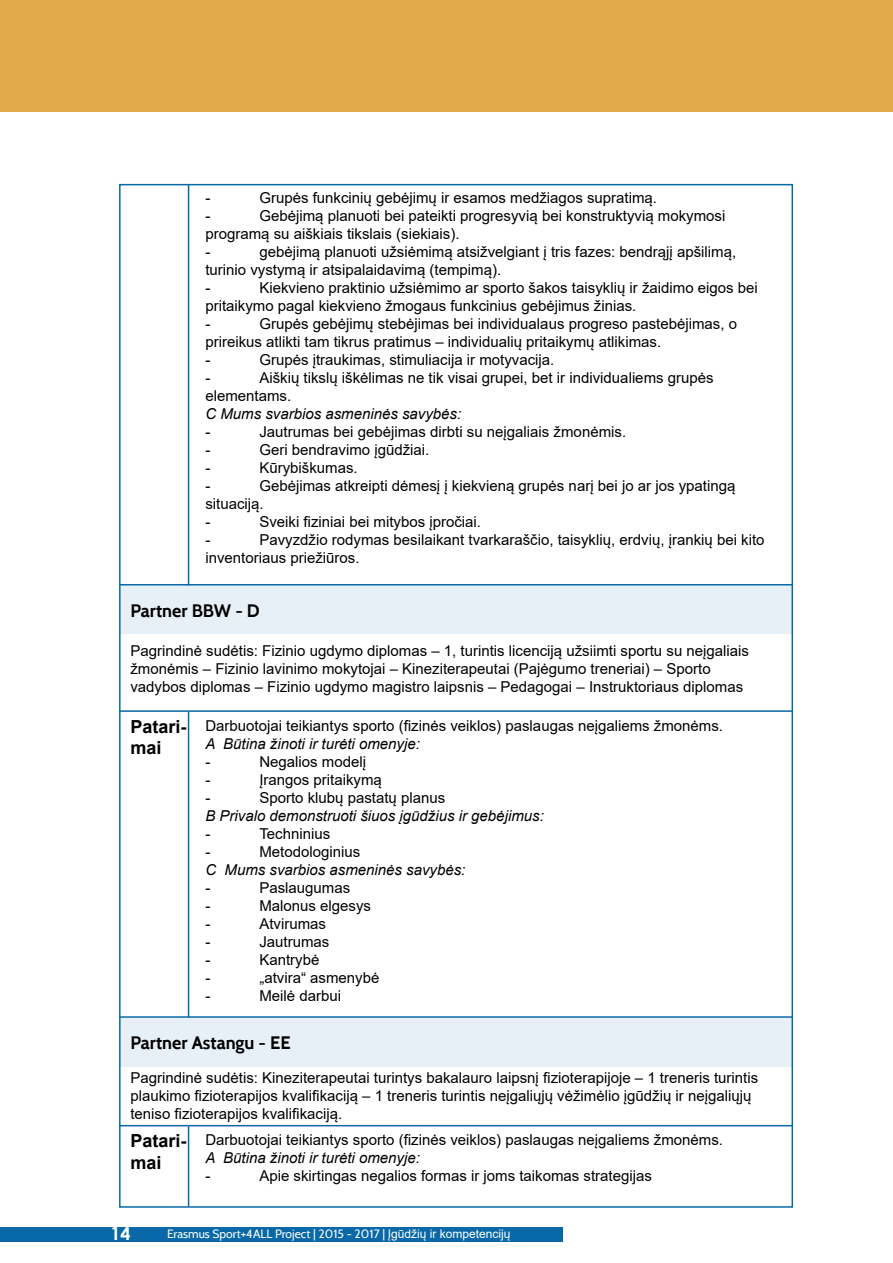
<style>
.page{position:relative;width:893px;height:1263px;background:#fff}
.page>*{position:absolute;margin:0;border:0;box-sizing:border-box;transform-origin:0 0}
.t1{font:700 18px "Cabin";color:#000}
.t2{font:700 18px/21.6px "Arial";color:#000}
.t3{font:700 18px "Century Gothic";color:#fff}
.t4{font:15px/18px "Arial";color:#000}
.t5{font:italic 15px "Arial";color:#000}
.t6{font:12px "Cabin";color:#fff}
.s1{font-family:"Arial"}
</style>
<div class="page">
<div style="left:0;top:0;width:893px;height:112px;background:#e1ab4c"></div>
<div style="left:0;top:1227px;width:563px;height:15px;background:#0968a7"></div>
<hr style="left:188px;top:184px;width:1px;height:401px;background:#0968a7">
<div style="left:121px;top:585px;width:672px;height:49px;background:#e6f0f6"></div>
<div style="left:121px;top:1018px;width:672px;height:48px;background:#e6f0f6"></div>
<hr style="left:119px;top:710px;width:674px;height:2px;background:#0968a7">
<hr style="left:119px;top:1125px;width:674px;height:1px;background:#0968a7">
<hr style="left:119px;top:584px;width:674px;height:1px;background:#0968a7">
<hr style="left:119px;top:1016px;width:674px;height:2px;background:#0968a7">
<hr style="left:188px;top:712px;width:1px;height:306px;background:#0968a7">
<hr style="left:188px;top:1126px;width:1px;height:80px;background:#0968a7">
<p class="t4" style="left:205px;top:188px;width:6px">-</p>
<p class="t4" style="left:259px;top:188px;width:399px">Grupės funkcinių gebėjimų ir esamos medžiagos supratimą.</p>
<p class="t4" style="left:205px;top:206px;width:6px">-</p>
<p class="t4" style="left:205px;top:206px;width:521px;text-indent:54px">Gebėjimą planuoti bei pateikti progresyvią bei konstruktyvią mokymosi programą su aiškiais tikslais (siekiais).<br>-</p>
<p class="t4" style="left:205px;top:242px;width:532px;text-indent:54px">gebėjimą planuoti užsiėmimą atsižvelgiant į tris fazes: bendrąjį apšilimą, turinio vystymą ir atsipalaidavimą (tempimą).<br>-</p>
<p class="t4" style="left:205px;top:278px;width:554px;text-indent:54px">Kiekvieno praktinio užsiėmimo ar sporto šakos taisyklių ir žaidimo eigos bei pritaikymo pagal kiekvieno žmogaus funkcinius gebėjimus žinias.<br>-</p>
<p class="t4" style="left:205px;top:314px;width:533px;text-indent:54px">Grupės gebėjimų stebėjimas bei individualaus progreso pastebėjimas, o prireikus atlikti tam tikrus pratimus – individualių pritaikymų atlikimas.<br>-</p>
<p class="t4" style="left:259px;top:350px;width:297px">Grupės įtraukimas, stimuliacija ir motyvacija.</p>
<p class="t4" style="left:205px;top:368px;width:510px;text-indent:54px">Aiškių tikslų iškėlimas ne tik visai grupei, bet ir individualiems grupės elementams.</p>
<p class="t5" style="left:205px;top:404px;width:257px">C Mums svarbios asmeninės savybės:</p>
<p class="t4" style="left:205px;top:422px;width:6px">-</p>
<p class="t4" style="left:259px;top:422px;width:368px">Jautrumas bei gebėjimas dirbti su neįgaliais žmonėmis.</p>
<p class="t4" style="left:205px;top:440px;width:6px">-</p>
<p class="t4" style="left:259px;top:440px;width:172px">Geri bendravimo įgūdžiai.</p>
<p class="t4" style="left:205px;top:458px;width:6px">-</p>
<p class="t4" style="left:259px;top:458px;width:100px">Kūrybiškumas.</p>
<p class="t4" style="left:205px;top:476px;width:6px">-</p>
<p class="t4" style="left:205px;top:368px;width:6px">-</p>
<p class="t4" style="left:205px;top:476px;width:532px;text-indent:54px">Gebėjimas atkreipti dėmesį į kiekvieną grupės narį bei jo ar jos ypatingą situaciją.<br>-</p>
<p class="t4" style="left:259px;top:512px;width:223px">Sveiki fiziniai bei mitybos įpročiai.</p>
<p class="t4" style="left:205px;top:530px;width:561px;text-indent:54px">Pavyzdžio rodymas besilaikant tvarkaraščio, taisyklių, erdvių, įrankių bei kito inventoriaus priežiūros.</p>
<p class="t4" style="left:205px;top:530px;width:6px">-</p>
<p class="t1" style="left:130px;top:599px;width:131px">Partner BBW - D</p>
<p class="t4" style="left:130px;top:642px;width:620px">Pagrindinė sudėtis: Fizinio ugdymo diplomas – 1, turintis licenciją užsiimti sportu su neįgaliais žmonėmis – Fizinio lavinimo mokytojai – Kineziterapeutai (Pajėgumo treneriai) – Sporto vadybos diplomas – Fizinio ugdymo magistro laipsnis – Pedagogai – Instruktoriaus diplomas</p>
<p class="t2" style="left:130px;top:716px;width:58px">Patari&shy;mai</p>
<p class="t4" style="left:205px;top:716px;width:519px">Darbuotojai teikiantys sporto (fizinės veiklos) paslaugas neįgaliems žmonėms.</p>
<p class="t5" style="left:205px;top:734px;width:216px">A Būtina žinoti ir turėti omenyje:</p>
<p class="t4" style="left:205px;top:752px;width:6px">-</p>
<p class="t4" style="left:259px;top:752px;width:108px">Negalios modelį</p>
<p class="t4" style="left:205px;top:770px;width:6px">-</p>
<p class="t4" style="left:259px;top:770px;width:124px">Įrangos pritaikymą</p>
<p class="t4" style="left:205px;top:788px;width:6px">-</p>
<p class="t4" style="left:259px;top:788px;width:187px">Sporto klubų pastatų planus</p>
<p class="t5" style="left:205px;top:806px;width:340px">B Privalo demonstruoti šiuos įgūdžius ir gebėjimus:</p>
<p class="t4" style="left:205px;top:824px;width:6px">-</p>
<p class="t4" style="left:259px;top:824px;width:72px">Techninius</p>
<p class="t4" style="left:205px;top:842px;width:6px">-</p>
<p class="t4" style="left:259px;top:842px;width:102px">Metodologinius</p>
<p class="t5" style="left:205px;top:860px;width:262px">C Mums svarbios asmeninės savybės:</p>
<p class="t4" style="left:205px;top:878px;width:6px">-</p>
<p class="t4" style="left:259px;top:878px;width:92px">Paslaugumas</p>
<p class="t4" style="left:205px;top:896px;width:6px">-</p>
<p class="t4" style="left:259px;top:896px;width:113px">Malonus elgesys</p>
<p class="t4" style="left:205px;top:914px;width:6px">-</p>
<p class="t4" style="left:259px;top:914px;width:68px">Atvirumas</p>
<p class="t4" style="left:205px;top:932px;width:6px">-</p>
<p class="t4" style="left:259px;top:932px;width:72px">Jautrumas</p>
<p class="t4" style="left:205px;top:950px;width:6px">-</p>
<p class="t4" style="left:259px;top:950px;width:62px">Kantrybė</p>
<p class="t4" style="left:205px;top:968px;width:6px">-</p>
<p class="t4" style="left:259px;top:968px;width:122px">„atvira“ asmenybė</p>
<p class="t4" style="left:205px;top:986px;width:6px">-</p>
<p class="t4" style="left:259px;top:986px;width:83px">Meilė darbui</p>
<p class="t1" style="left:130px;top:1032px;width:162px">Partner Astangu - EE</p>
<p class="t4" style="left:130px;top:1069px;width:629px">Pagrindinė sudėtis: Kineziterapeutai turintys bakalauro laipsnį fizioterapijoje – 1 treneris turintis plaukimo fizioterapijos kvalifikaciją – 1 treneris turintis neįgaliųjų vėžimėlio įgūdžių ir neįgaliųjų teniso fizioterapijos kvalifikaciją.</p>
<p class="t2" style="left:130px;top:1130px;width:58px">Patari&shy;mai</p>
<p class="t4" style="left:205px;top:1131px;width:519px">Darbuotojai teikiantys sporto (fizinės veiklos) paslaugas neįgaliems žmonėms.</p>
<p class="t5" style="left:205px;top:1148px;width:216px">A Būtina žinoti ir turėti omenyje:</p>
<p class="t4" style="left:205px;top:1167px;width:6px">-</p>
<p class="t4" style="left:259px;top:1167px;width:394px">Apie skirtingas negalios formas ir joms taikomas strategijas</p>
<p class="t3" style="left:111px;top:1220px;width:22px">14</p>
<p class="t6" style="left:167px;top:1227px;width:345px">Erasmus Sport+4ALL Project | 2015 - 2017 | <span class="s1">Įgūdžių ir kompetencijų</span></p>
</div>
